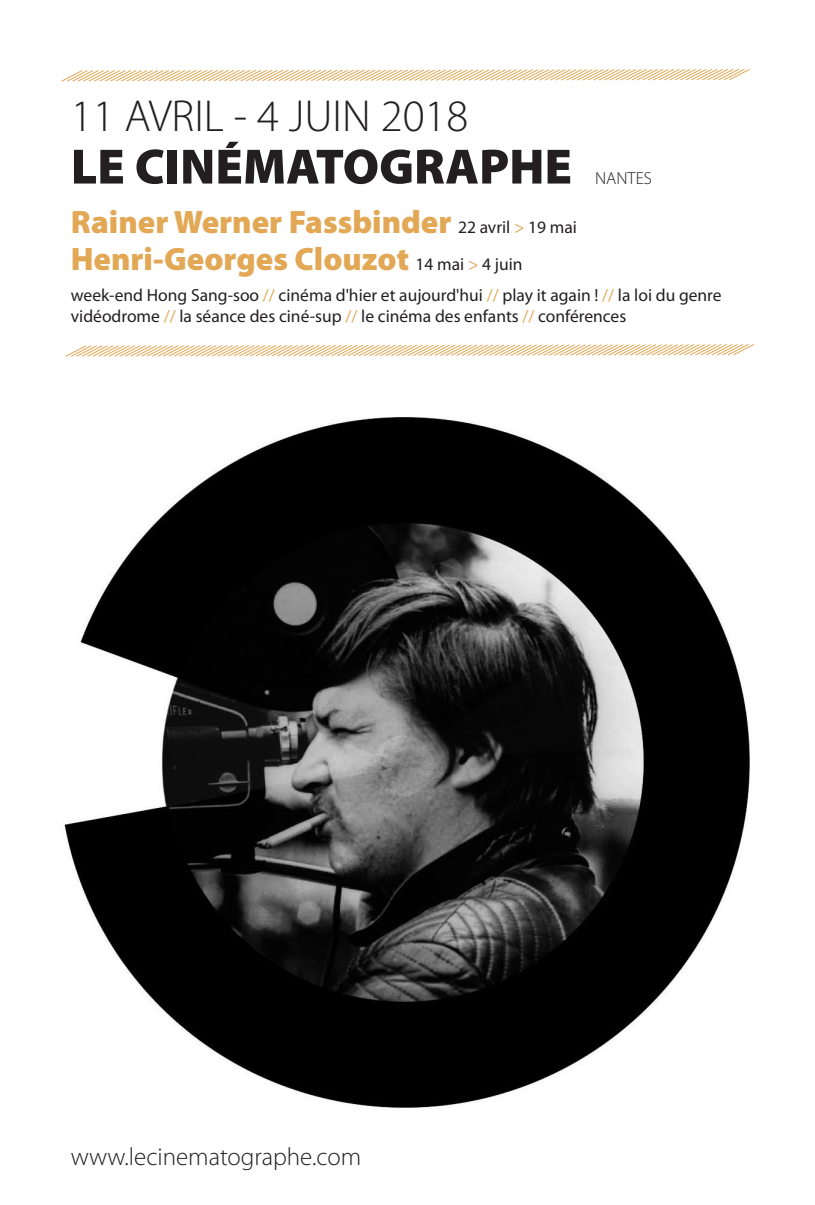
<style>
.page{position:relative;width:815px;height:1205px;background:#fff}
.page>*{position:absolute;margin:0;border:0;box-sizing:border-box;transform-origin:0 0}
.t1{font:900 50px "Myriad Pro";color:#231f20}
.t2{font:300 45px "Myriad Pro";color:#231f20}
.t3{font:900 32.5px/37.5px "Myriad Pro";color:#e2a855}
.t4{font:300 25px "Myriad Pro";color:#231f20}
.t5{font:17.5px/21px "Myriad Pro";color:#231f20}
.t6{font:300 17.5px "Myriad Pro";color:#231f20}
.s1{font-weight:400;font-size:17.5px;color:#231f20}
.s2{font-weight:400;font-size:17.5px}
.s3{color:#e2a855}
</style>
<div class="page">
<img style="left:64px;top:417px;width:686px;height:691px">
<svg style="left:61px;top:69px;width:689px;height:13px"></svg>
<svg style="left:65px;top:344px;width:689px;height:13px"></svg>
<h2 class="t2" style="left:71px;top:91px;width:399px">11 AVRIL - 4 JUIN 2018</h2>
<h1 class="t1" style="left:71px;top:138px;width:503px">LE CINÉMATOGRAPHE</h1>
<p class="t6" style="left:595px;top:168px;width:58px">NANTES</p>
<h3 class="t3" style="left:71px;top:203px;width:508px">Rainer Werner Fassbinder <span class="s1">22 avril</span> <span class="s2">&gt;</span> <span class="s1">19 mai<br></span>Henri-Georges Clouzot <span class="s1">14 mai</span> <span class="s2">&gt;</span> <span class="s1">4 juin</span></h3>
<p class="t5" style="left:71px;top:284px;width:652px">week-end Hong Sang-soo <span class="s3">//</span> cinéma d'hier et aujourd'hui <span class="s3">//</span> play it again ! <span class="s3">//</span> la loi du genre vidéodrome <span class="s3">//</span> la séance des ciné-sup <span class="s3">//</span> le cinéma des enfants <span class="s3">//</span> conférences</p>
<h3 class="t4" style="left:71px;top:1143px;width:292px">www.lecinematographe.com</h3>
</div>
